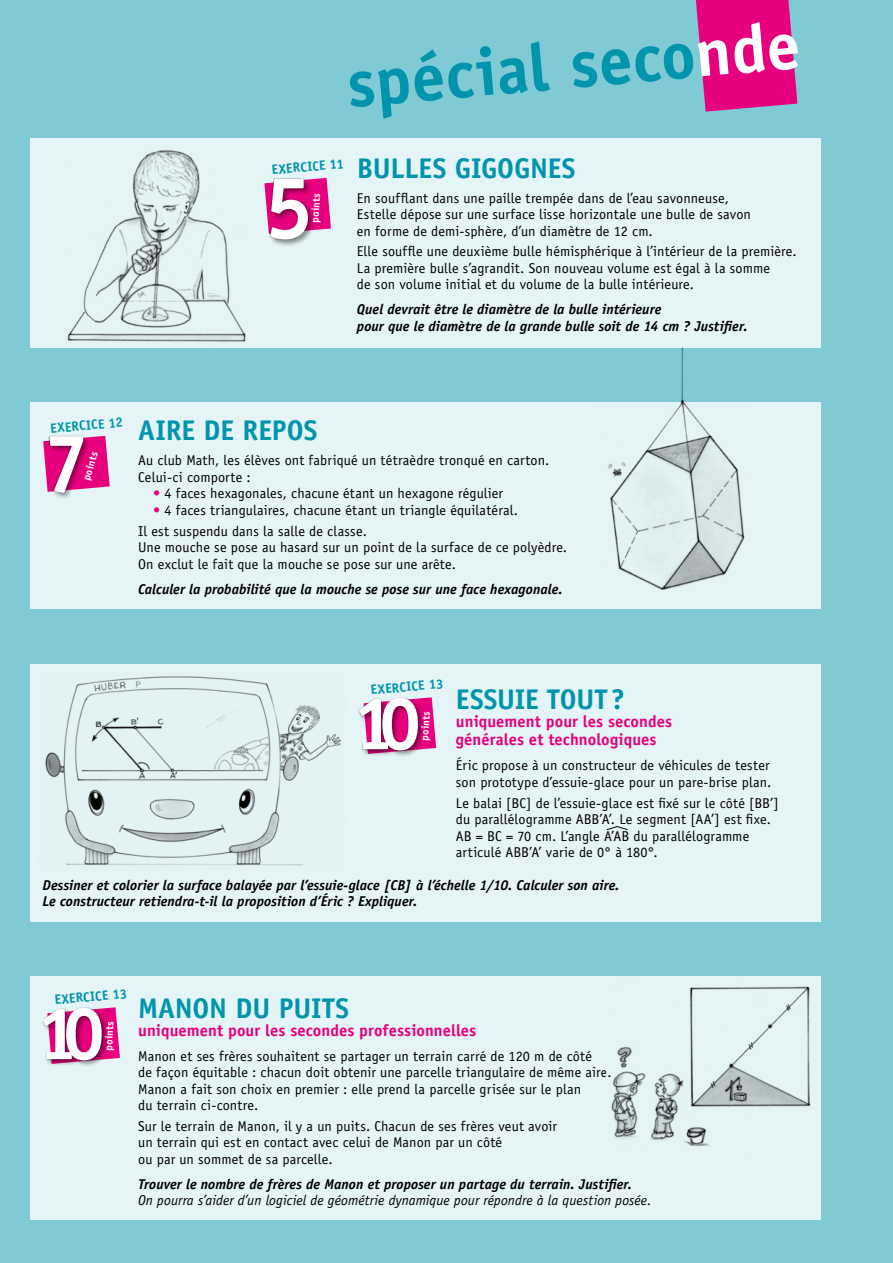
<style>
.page{position:relative;width:893px;height:1263px;background:#80cad6}
.page>*{position:absolute;margin:0;border:0;box-sizing:border-box;transform-origin:0 0}
.t1{font:700 88.2px "Officina Sans";color:#fff}
.t2{font:700 82.5px "Officina Sans";color:#fff}
.t3{font:700 75px "Officina Sans";color:#fff}
.t4{font:700 67.5px "Officina Sans";color:#0095ad}
.t5{font:700 28.5px "Officina Sans";letter-spacing:-.005em;color:#0095ad}
.t6{font:700 16.5px/18px "Officina Sans";letter-spacing:.005em;color:#e6007d}
.t7{font:14.25px/16.5px "Officina Sans";letter-spacing:.01em;color:#000}
.t8{font:italic 700 14.25px/16.5px "Officina Sans";color:#000}
.t9{font:italic 14.25px "Officina Sans";letter-spacing:.005em;color:#000}
.t10{font:700 13.5px "Officina Sans";color:#0095ad}
.t11{font:700 10.5px "Officina Sans";color:#fff}
.s1{color:#fff}
.s2{color:#e6007d}
</style>
<div class="page">
<div style="left:30px;top:138px;width:791px;height:210px;background:#e5f4f6"></div>
<div style="left:30px;top:403px;width:791px;height:206px;background:#e5f4f6"></div>
<img style="left:67px;top:150px;width:179px;height:192px">
<img style="left:593px;top:348px;width:161px;height:242px">
<div style="left:30px;top:976px;width:791px;height:244px;background:#e5f4f6"></div>
<img style="left:611px;top:986px;width:200px;height:160px">
<svg style="left:696px;top:0;width:101px;height:112px;background:#d91887"></svg>
<div style="left:30px;top:664px;width:791px;height:257px;background:#e5f4f6"></div>
<img style="left:45px;top:676px;width:296px;height:190px">
<svg style="left:606px;top:826px;width:22px;height:4px"></svg>
<svg style="left:264px;top:178px;width:67px;height:56px"></svg>
<div style="left:269px;top:177px;width:47px;height:70px;background:#000;opacity:.42"></div>
<div style="left:269px;top:177px;width:40px;height:64px;background:#000;opacity:.35"></div>
<svg style="left:43px;top:436px;width:67px;height:56px"></svg>
<div style="left:48px;top:435px;width:42px;height:65px;background:#000;opacity:.42"></div>
<div style="left:48px;top:435px;width:36px;height:58px;background:#000;opacity:.35"></div>
<svg style="left:426px;top:697px;width:10px;height:52px"></svg>
<div style="left:358px;top:697px;width:68px;height:61px;background:#000;opacity:.42"></div>
<div style="left:358px;top:697px;width:61px;height:54px;background:#000;opacity:.35"></div>
<svg style="left:110px;top:1007px;width:10px;height:52px"></svg>
<div style="left:42px;top:1007px;width:68px;height:61px;background:#000;opacity:.42"></div>
<div style="left:42px;top:1007px;width:61px;height:54px;background:#000;opacity:.35"></div>
<h3 class="t4" style="left:343px;top:42px;width:456px;rotate:-5deg">spécial seco<span class="s1">nde</span></h3>
<h3 class="t5" style="left:357px;top:150px;width:220px">BULLES GIGOGNES</h3>
<p class="t7" style="left:357px;top:190px;width:395px">En soufflant dans une paille trempée dans de l’eau savonneuse,<br>Estelle dépose sur une surface lisse horizontale une bulle de savon en forme de demi-sphère, d’un diamètre de 12 cm.</p>
<p class="t7" style="left:357px;top:243px;width:441px">Elle souffle une deuxième bulle hémisphérique à l’intérieur de la première.<br>La première bulle s’agrandit. Son nouveau volume est égal à la somme<br>de son volume initial et du volume de la bulle intérieure.</p>
<p class="t8" style="left:357px;top:301px;width:392px">Quel devrait être le diamètre de la bulle intérieure<br>pour que le diamètre de la grande bulle soit de 14 cm ? Justifier.</p>
<p class="t10" style="left:271px;top:161px;width:74px;rotate:-5deg">EXERCICE 11</p>
<p class="t11" style="left:309px;top:222px;width:31px;rotate:-87deg">points</p>
<h1 class="t1" style="left:264px;top:153px;width:51px">5</h1>
<p class="t10" style="left:50px;top:420px;width:74px;rotate:-5deg">EXERCICE 12</p>
<p class="t11" style="left:80px;top:478px;width:31px;rotate:-73deg">points</p>
<h2 class="t2" style="left:43px;top:412px;width:47px">7</h2>
<h3 class="t5" style="left:138px;top:413px;width:181px">AIRE DE REPOS</h3>
<p class="t7" style="left:138px;top:452px;width:413px">Au club Math, les élèves ont fabriqué un tétraèdre tronqué en carton.<br>Celui-ci comporte :</p>
<p class="t7" style="left:153px;top:485px;width:351px"><span class="s2">•</span> 4 faces hexagonales, chacune étant un hexagone régulier</p>
<p class="t7" style="left:138px;top:500px;width:381px;line-height:20.7px;text-indent:15px"><span class="s2">•</span> 4 faces triangulaires, chacune étant un triangle équilatéral.<br>Il est suspendu dans la salle de classe.</p>
<p class="t7" style="left:138px;top:539px;width:430px">Une mouche se pose au hasard sur un point de la surface de ce polyèdre.<br>On exclut le fait que la mouche se pose sur une arête.</p>
<p class="t8" style="left:138px;top:580px;width:426px">Calculer la probabilité que la mouche se pose sur une face hexagonale.</p>
<p class="t10" style="left:370px;top:681px;width:74px;rotate:-5deg">EXERCICE 13</p>
<h3 class="t3" style="left:353px;top:677px;width:70px">10</h3>
<p class="t11" style="left:418px;top:740px;width:31px;rotate:-87deg">points</p>
<h3 class="t5" style="left:456px;top:682px;width:171px">ESSUIE TOUT?</h3>
<p class="t6" style="left:456px;top:712px;width:218px">uniquement pour les secondes générales et technologiques</p>
<p class="t7" style="left:456px;top:757px;width:317px">Éric propose à un constructeur de véhicules de tester son prototype d’essuie-glace pour un pare-brise plan.</p>
<p class="t7" style="left:456px;top:794px;width:324px">Le balai [BC] de l’essuie-glace est fixé sur le côté [BB’] du parallélogramme ABB’A’. Le segment [AA’] est fixe.<br>AB = BC = 70 cm. L’angle A’AB du parallélogramme articulé ABB’A’ varie de 0° à 180°.</p>
<p class="t8" style="left:43px;top:876px;width:578px">Dessiner et colorier la surface balayée par l’essuie-glace [CB] à l’échelle 1/10. Calculer son aire.<br>Le constructeur retiendra-t-il la proposition d’Éric ? Expliquer.</p>
<p class="t10" style="left:54px;top:991px;width:74px;rotate:-5deg">EXERCICE 13</p>
<h3 class="t3" style="left:37px;top:987px;width:70px">10</h3>
<p class="t11" style="left:102px;top:1050px;width:31px;rotate:-87deg">points</p>
<h3 class="t5" style="left:138px;top:990px;width:213px">MANON DU PUITS</h3>
<p class="t6" style="left:138px;top:1021px;width:340px">uniquement pour les secondes professionnelles</p>
<p class="t7" style="left:138px;top:1048px;width:475px">Manon et ses frères souhaitent se partager un terrain carré de 120 m de côté<br>de façon équitable : chacun doit obtenir une parcelle triangulaire de même aire.<br>Manon a fait son choix en premier : elle prend la parcelle grisée sur le plan<br>du terrain ci-contre.</p>
<p class="t7" style="left:138px;top:1118px;width:420px">Sur le terrain de Manon, il y a un puits. Chacun de ses frères veut avoir un terrain qui est en contact avec celui de Manon par un côté<br>ou par un sommet de sa parcelle.</p>
<p class="t8" style="left:138px;top:1176px;width:495px">Trouver le nombre de frères de Manon et proposer un partage du terrain. Justifier.</p>
<p class="t9" style="left:138px;top:1192px;width:515px">On pourra s’aider d’un logiciel de géométrie dynamique pour répondre à la question posée.</p>
</div>
